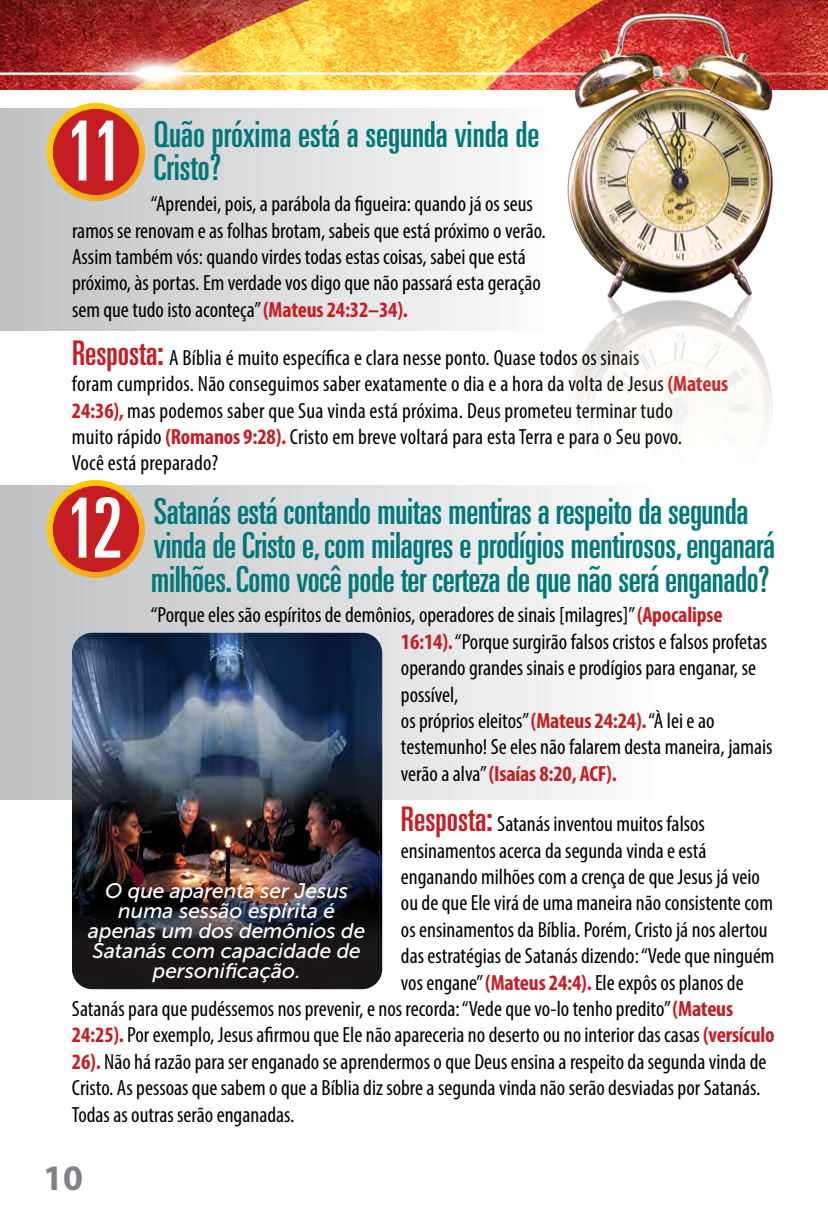
<style>
.page{position:relative;width:828px;height:1224px;background:#fff}
.page>*{position:absolute;margin:0;border:0;box-sizing:border-box;transform-origin:0 0}
.t1{font:ultra-condensed 83px "Univers";color:#fff}
.t2{font:ultra-condensed 36px/34px "Univers";letter-spacing:-.01em;color:#007779}
.t3{font:700 36px "Myriad Pro";color:#808285}
.t4{font:condensed 22px/26.4px "Myriad Pro";color:#000}
.t5{font:italic 21px/20px "Museo Sans 500";color:#fff;text-align:center}
.s1{font-weight:700;color:#c61d23}
.s2{font-family:"Univers";font-stretch:ultra-condensed;font-size:34px;color:#c61d23}
</style>
<div class="page">
<img style="left:0;top:0;width:828px;height:90px">
<div style="left:0;top:486px;width:658px;height:313px;background:linear-gradient(to right,#bdbfbf,#fbfbfd)"></div>
<div style="left:0;top:109px;width:549px;height:221px;background:linear-gradient(to right,#bec0c0,#fcfcfd)"></div>
<div style="left:50px;top:483px;width:92px;height:92px;background:#c61d23;border-radius:50%"></div>
<div style="left:47px;top:480px;width:98px;height:98px;border:6px solid #fff;border-radius:50%"></div>
<div style="left:50px;top:106px;width:92px;height:92px;background:#c61d23;border-radius:50%"></div>
<div style="left:47px;top:103px;width:98px;height:98px;border:6px solid #fff;border-radius:50%"></div>
<img style="left:559px;top:7px;width:222px;height:579px">
<img style="left:72px;top:633px;width:310px;height:356px">
<h1 class="t1" style="left:65px;top:104px;width:59px">11</h1>
<h2 class="t2" style="left:154px;top:117px;width:387px">Quão próxima está a segunda vinda de<br>Cristo?</h2>
<p class="t4" style="left:72px;top:190px;width:475px;text-indent:79px">“Aprendei, pois, a parábola da figueira: quando já os seus ramos se renovam e as folhas brotam, sabeis que está próximo o verão.<br>Assim também vós: quando virdes todas estas coisas, sabei que está próximo, às portas. Em verdade vos digo que não passará esta geração sem que tudo isto aconteça” <span class="s1">(Mateus 24:32–34).</span></p>
<p class="t4" style="left:72px;top:344px;width:658px"><span class="s2">Resposta:</span> A Bíblia é muito específica e clara nesse ponto. Quase todos os sinais<br>foram cumpridos. Não conseguimos saber exatamente o dia e a hora da volta de Jesus <span class="s1">(Mateus 24:36),</span> mas podemos saber que Sua vinda está próxima. Deus prometeu terminar tudo<br>muito rápido <span class="s1">(Romanos 9:28).</span> Cristo em breve voltará para esta Terra e para o Seu povo.<br>Você está preparado?</p>
<h1 class="t1" style="left:65px;top:481px;width:59px">12</h1>
<h2 class="t2" style="left:151px;top:494px;width:626px">Satanás está contando muitas mentiras a respeito da segunda vinda de Cristo e, com milagres e prodígios mentirosos, enganará milhões. Como você pode ter certeza de que não será enganado?</h2>
<p class="t4" style="left:401px;top:602px;width:373px;text-indent:-250px">“Porque eles são espíritos de demônios, operadores de sinais [milagres]” <span class="s1">(Apocalipse 16:14).</span> “Porque surgirão falsos cristos e falsos profetas operando grandes sinais e prodígios para enganar, se possível,<br>os próprios eleitos” <span class="s1">(Mateus 24:24).</span> “À lei e ao testemunho! Se eles não falarem desta maneira, jamais verão a alva” <span class="s1">(Isaías 8:20, ACF).</span></p>
<p class="t4" style="left:401px;top:810px;width:306px"><span class="s2">Resposta:</span> Satanás inventou muitos falsos</p>
<p class="t4" style="left:401px;top:837px;width:307px">ensinamentos acerca da segunda vinda e está</p>
<p class="t4" style="left:401px;top:863px;width:360px">enganando milhões com a crença de que Jesus já veio</p>
<p class="t4" style="left:401px;top:890px;width:374px">ou de que Ele virá de uma maneira não consistente com</p>
<p class="t4" style="left:401px;top:916px;width:368px">os ensinamentos da Bíblia. Porém, Cristo já nos alertou</p>
<p class="t4" style="left:401px;top:942px;width:375px">das estratégias de Satanás dizendo: “Vede que ninguém</p>
<p class="t4" style="left:401px;top:969px;width:344px">vos engane” <span class="s1">(Mateus 24:4).</span> Ele expôs os planos de</p>
<p class="t4" style="left:72px;top:995px;width:663px">Satanás para que pudéssemos nos prevenir, e nos recorda: “Vede que vo-lo tenho predito” <span class="s1">(Mateus</span></p>
<p class="t4" style="left:72px;top:1022px;width:704px"><span class="s1">24:25).</span> Por exemplo, Jesus afirmou que Ele não apareceria no deserto ou no interior das casas <span class="s1">(versículo</span></p>
<p class="t4" style="left:72px;top:1048px;width:696px"><span class="s1">26).</span> Não há razão para ser enganado se aprendermos o que Deus ensina a respeito da segunda vinda de</p>
<p class="t4" style="left:72px;top:1074px;width:690px">Cristo. As pessoas que sabem o que a Bíblia diz sobre a segunda vinda não serão desviadas por Satanás.</p>
<p class="t4" style="left:72px;top:1101px;width:224px">Todas as outras serão enganadas.</p>
<p class="t5" style="left:88px;top:881px;width:279px">O que aparenta ser Jesus numa sessão espírita é apenas um dos demônios de<br>Satanás com capacidade de personificação.</p>
<h2 class="t3" style="left:43px;top:1155px;width:41px">10</h2>
</div>
